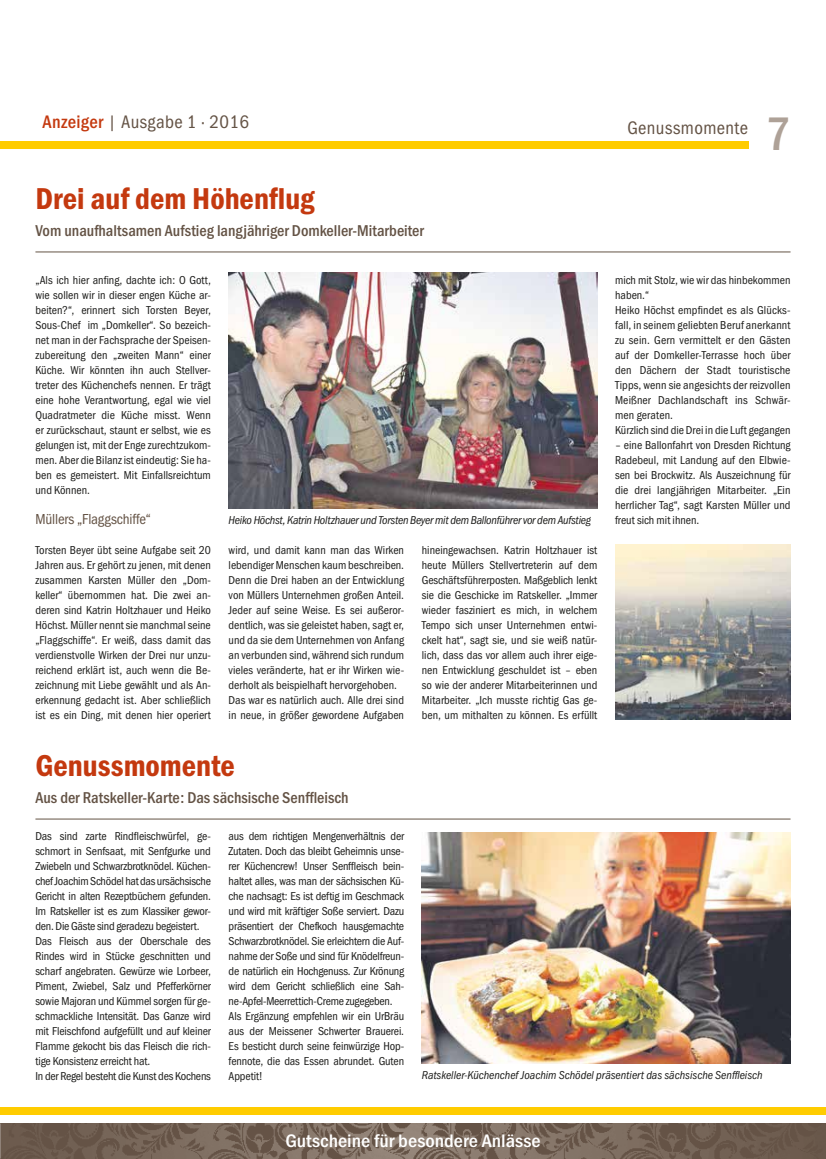
<style>
.page{position:relative;width:826px;height:1159px;background:#fff}
.page>*{position:absolute;margin:0;border:0;box-sizing:border-box;transform-origin:0 0}
.t1{font:500 48.75px "Franklin Gothic URW Con";color:#aea197}
.t2{font:31.25px "Franklin Gothic URW Con Dem";color:#c4390f}
.t3{font:18.75px "Franklin Gothic URW Con Boo";letter-spacing:.02em;color:#645345}
.t4{font:500 18.75px "Franklin Gothic URW Con";color:#fff;scale:1.09 1}
.t5{font:500 16.25px "Franklin Gothic URW Con";color:#645345}
.t6{font:15px "Franklin Gothic URW Con Boo";letter-spacing:-.01em;color:#645345}
.t7{font:11.88px/15px "Franklin Gothic URW Con Boo";letter-spacing:-.01em;color:#1d1d1b;text-align:justify}
.t8{font:11.88px/15px "Franklin Gothic URW Con Boo";letter-spacing:.01em;color:#1d1d1b}
.t9{font:11.88px "Franklin Gothic URW Con Boo Ita";letter-spacing:-.01em;color:#1d1d1b}
.s1{font-family:"Franklin Gothic URW Con";font-weight:500;color:#c4390f}
</style>
<div class="page">
<img style="left:1px;top:1123px;width:825px;height:36px">
<div style="left:0;top:1107px;width:826px;height:7px;background:#fc0"></div>
<div style="left:0;top:142px;width:748px;height:7px;background:#fc0"></div>
<hr style="left:35px;top:252px;width:755px;height:1px;background:#645345">
<img style="left:0;top:1123px;width:1px;height:36px">
<img style="left:229px;top:273px;width:368px;height:235px">
<hr style="left:35px;top:819px;width:755px;height:1px;background:#645345">
<img style="left:422px;top:833px;width:368px;height:230px">
<img style="left:615px;top:544px;width:175px;height:175px">
<h3 class="t3" style="left:43px;top:111px;width:208px"><span class="s1">Anzeiger</span> | Ausgabe 1 · 2016</h3>
<h2 class="t2" style="left:35px;top:177px;width:280px">Drei auf dem Höhenflug</h2>
<h3 class="t5" style="left:35px;top:220px;width:390px">Vom unaufhaltsamen Aufstieg langjähriger Domkeller-Mitarbeiter</h3>
<p class="t7" style="left:35px;top:273px;width:177px">„Als ich hier anfing, dachte ich: O Gott, wie sollen wir in dieser engen Küche ar&shy;beiten?“, erinnert sich Torsten Beyer, Sous-Chef im „Domkeller“. So bezeich&shy;net man in der Fachsprache der Speisen&shy;zubereitung den „zweiten Mann“ einer Küche. Wir könnten ihn auch Stellver&shy;treter des Küchenchefs nennen. Er trägt eine hohe Verantwortung, egal wie viel Quadratmeter die Küche misst. Wenn er zurückschaut, staunt er selbst, wie es gelungen ist, mit der Enge zurechtzukom&shy;men. Aber die Bilanz ist eindeutig: Sie ha&shy;ben es gemeistert. Mit Einfallsreichtum und Können.</p>
<p class="t6" style="left:35px;top:510px;width:117px">Müllers „Flaggschiffe“</p>
<p class="t7" style="left:35px;top:543px;width:177px">Torsten Beyer übt seine Aufgabe seit 20<br>Jahren aus. Er gehört zu jenen, mit denen zusammen Karsten Müller den „Dom&shy;keller“ übernommen hat. Die zwei an&shy;deren sind Katrin Holtzhauer und Heiko Höchst. Müller nennt sie manchmal seine „Flaggschiffe“. Er weiß, dass damit das verdienstvolle Wirken der Drei nur unzu&shy;reichend erklärt ist, auch wenn die Be&shy;zeichnung mit Liebe gewählt und als An&shy;erkennung gedacht ist. Aber schließlich ist es ein Ding, mit denen hier operiert</p>
<p class="t7" style="left:229px;top:543px;width:177px;text-align:left">wird, und damit kann man das Wirken lebendiger Menschen kaum beschreiben.<br>Denn die Drei haben an der Entwicklung von Müllers Unternehmen großen Anteil.<br>Jeder auf seine Weise. Es sei außeror&shy;dentlich, was sie geleistet haben, sagt er, und da sie dem Unternehmen von Anfang an verbunden sind, während sich rundum vieles veränderte, hat er ihr Wirken wie&shy;derholt als beispielhaft hervorgehoben.<br>Das war es natürlich auch. Alle drei sind in neue, in größer gewordene Aufgaben</p>
<p class="t7" style="left:422px;top:543px;width:177px">hineingewachsen. Katrin Holtzhauer ist heute Müllers Stellvertreterin auf dem Geschäftsführerposten. Maßgeblich lenkt sie die Geschicke im Ratskeller. „Immer wieder fasziniert es mich, in welchem Tempo sich unser Unternehmen entwi&shy;ckelt hat“, sagt sie, und sie weiß natür&shy;lich, dass das vor allem auch ihrer eige&shy;nen Entwicklung geschuldet ist – eben so wie der anderer Mitarbeiterinnen und Mitarbeiter. „Ich musste richtig Gas ge&shy;ben, um mithalten zu können. Es erfüllt</p>
<p class="t9" style="left:229px;top:514px;width:364px">Heiko Höchst, Katrin Holtzhauer und Torsten Beyer mit dem Ballonführer vor dem Aufstieg</p>
<h2 class="t2" style="left:35px;top:744px;width:201px">Genussmomente</h2>
<h3 class="t5" style="left:35px;top:787px;width:315px">Aus der Ratskeller-Karte: Das sächsische Senffleisch</h3>
<h3 class="t3" style="left:627px;top:117px;width:122px">Genussmomente</h3>
<h1 class="t1" style="left:765px;top:101px;width:26px">7</h1>
<p class="t8" style="left:615px;top:273px;width:177px">mich mit Stolz, wie wir das hinbekommen haben.“<br>Heiko Höchst empfindet es als Glücks&shy;fall, in seinem geliebten Beruf anerkannt zu sein. Gern vermittelt er den Gästen auf der Domkeller-Terrasse hoch über den Dächern der Stadt touristische Tipps, wenn sie angesichts der reizvollen Meißner Dachlandschaft ins Schwär&shy;men geraten.<br>Kürzlich sind die Drei in die Luft gegangen</p>
<p class="t7" style="left:615px;top:438px;width:177px">– eine Ballonfahrt von Dresden Richtung Radebeul, mit Landung auf den Elbwie&shy;sen bei Brockwitz. Als Auszeichnung für die drei langjährigen Mitarbeiter. „Ein herrlicher Tag“, sagt Karsten Müller und freut sich mit ihnen.</p>
<p class="t7" style="left:35px;top:828px;width:177px;text-align:left">Das sind zarte Rindfleischwürfel, ge&shy;schmort in Senfsaat, mit Senfgurke und Zwiebeln und Schwarzbrotknödel. Küchen&shy;chef Joachim Schödel hat das ursächsische Gericht in alten Rezeptbüchern gefunden.<br>Im Ratskeller ist es zum Klassiker gewor&shy;den. Die Gäste sind geradezu begeistert.<br>Das Fleisch aus der Oberschale des Rindes wird in Stücke geschnitten und scharf angebraten. Gewürze wie Lorbeer, Piment, Zwiebel, Salz und Pfefferkörner sowie Majoran und Kümmel sorgen für ge&shy;schmackliche Intensität. Das Ganze wird mit Fleischfond aufgefüllt und auf kleiner Flamme gekocht bis das Fleisch die rich&shy;tige Konsistenz erreicht hat.<br>In der Regel besteht die Kunst des Kochens</p>
<p class="t7" style="left:229px;top:828px;width:177px;text-align:left">aus dem richtigen Mengenverhältnis der Zutaten. Doch das bleibt Geheimnis unse&shy;rer Küchencrew! Unser Senffleisch bein&shy;haltet alles, was man der sächsischen Kü&shy;che nachsagt: Es ist deftig im Geschmack und wird mit kräftiger Soße serviert. Dazu präsentiert der Chefkoch hausgemachte Schwarzbrotknödel. Sie erleichtern die Auf&shy;nahme der Soße und sind für Knödelfreun&shy;de natürlich ein Hochgenuss. Zur Krönung wird dem Gericht schließlich eine Sah&shy;ne-Apfel-Meerrettich-Creme zugegeben.<br>Als Ergänzung empfehlen wir ein UrBräu aus der Meissener Schwerter Brauerei.<br>Es besticht durch seine feinwürzige Hop&shy;fennote, die das Essen abrundet. Guten Appetit!</p>
<p class="t9" style="left:422px;top:1068px;width:342px">Ratskeller-Küchenchef Joachim Schödel präsentiert das sächsische Senffleisch</p>
<h3 class="t4" style="left:285px;top:1128px;width:236px">Gutscheine für besondere Anlässe</h3>
</div>
